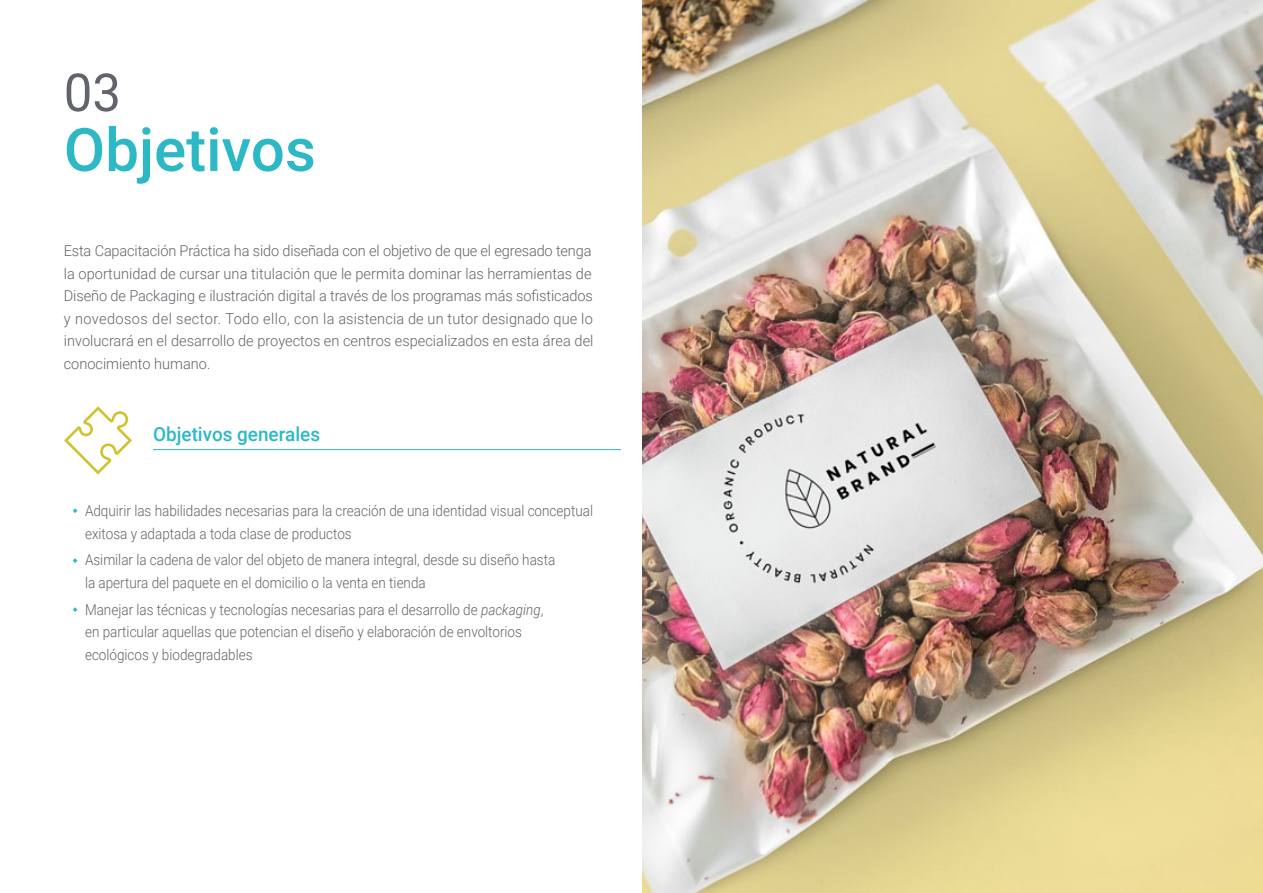
<style>
.page{position:relative;width:1263px;height:893px;background:#fff}
.page>*{position:absolute;margin:0;border:0;box-sizing:border-box;transform-origin:0 0}
.t1{font:500 60px "Roboto";color:#2db8c5}
.t2{font:52.5px "Roboto";color:#61646a}
.t3{font:500 19.5px "Roboto";color:#2db8c5}
.t4{font:300 15px/22.5px "Roboto";color:#61646a;scale:.9 1}
.t5{font:300 15px/22.5px "Roboto";color:#61646a}
.s1{font-style:italic}
</style>
<div class="page">
<hr style="left:153px;top:449px;width:468px;height:1px;background:#2db8c5">
<svg style="left:64px;top:406px;width:68px;height:69px"></svg>
<img style="left:642px;top:0;width:621px;height:893px">
<h2 class="t2" style="left:64px;top:56px;width:59px">03</h2>
<h1 class="t1" style="left:64px;top:108px;width:254px">Objetivos</h1>
<p class="t5" style="left:64px;top:239px;width:531px">Esta Capacitación Práctica ha sido diseñada con el objetivo de que el egresado tenga la oportunidad de cursar una titulación que le permita dominar las herramientas de Diseño de Packaging e ilustración digital a través de los programas más sofisticados y novedosos del sector. Todo ello, con la asistencia de un tutor designado que lo involucrará en el desarrollo de proyectos en centros especializados en esta área del conocimiento humano.</p>
<h3 class="t3" style="left:153px;top:420px;width:169px">Objetivos generales</h3>
<p class="t4" style="left:85px;top:499px;width:566px">Adquirir las habilidades necesarias para la creación de una identidad visual conceptual exitosa y adaptada a toda clase de productos</p>
<p class="t4" style="left:85px;top:548px;width:524px">Asimilar la cadena de valor del objeto de manera integral, desde su diseño hasta la apertura del paquete en el domicilio o la venta en tienda</p>
<p class="t4" style="left:85px;top:597px;width:511px">Manejar las técnicas y tecnologías necesarias para el desarrollo de <span class="s1">packaging</span>, en particular aquellas que potencian el diseño y elaboración de envoltorios ecológicos y biodegradables</p>
</div>
